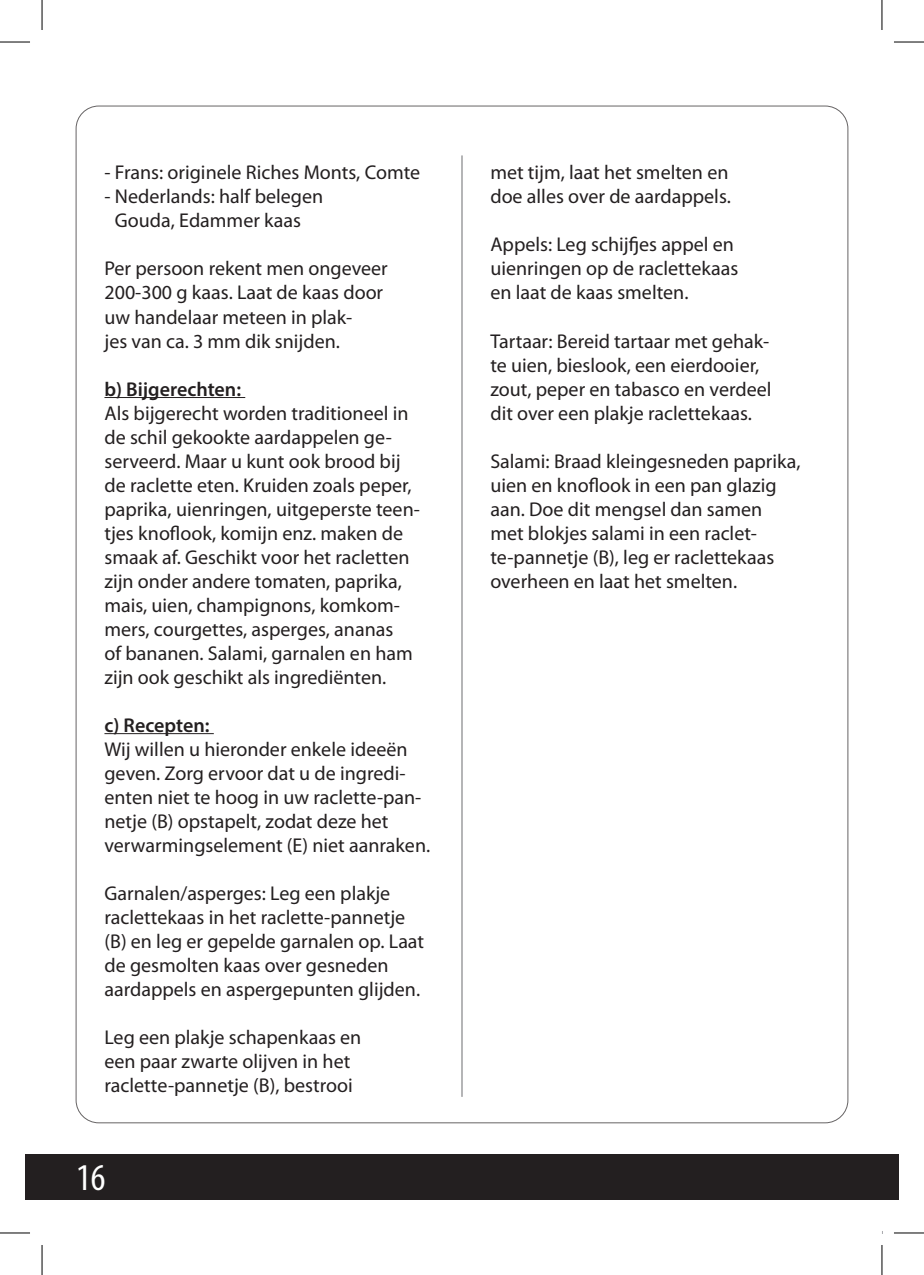
<style>
.page{position:relative;width:924px;height:1275px;background:#fff}
.page>*{position:absolute;margin:0;border:0;box-sizing:border-box;transform-origin:0 0}
.t1{font:condensed 38px "Myriad Pro";color:#fff}
.t2{font:20px/24px "Myriad Pro";color:#231f20}
.t3{font:600 20px "Myriad Pro";color:#231f20}
</style>
<div class="page">
<div style="left:25px;top:1154px;width:873px;height:45px;background:#231f20"></div>
<hr style="left:461px;top:155px;width:1px;height:941px;background:#6c6d70">
<hr style="left:104px;top:397px;width:141px;height:1px;background:#231f20">
<hr style="left:104px;top:733px;width:110px;height:1px;background:#231f20">
<hr style="left:0;top:42px;width:30px;height:1px;background:#000">
<hr style="left:893px;top:42px;width:30px;height:1px;background:#000">
<hr style="left:0;top:1232px;width:30px;height:1px;background:#000">
<hr style="left:893px;top:1232px;width:30px;height:1px;background:#000">
<hr style="left:42px;top:0;width:1px;height:30px;background:#000">
<hr style="left:42px;top:1245px;width:1px;height:30px;background:#000">
<hr style="left:881px;top:0;width:1px;height:30px;background:#000">
<hr style="left:881px;top:1245px;width:1px;height:30px;background:#000">
<p class="t2" style="left:104px;top:161px;width:317px">- Frans: originele Riches Monts, Comte</p>
<p class="t2" style="left:104px;top:185px;width:220px;text-align:center">- Nederlands: half belegen<br>Gouda, Edammer kaas</p>
<p class="t2" style="left:104px;top:257px;width:285px">Per persoon rekent men ongeveer<br>200-300 g kaas. Laat de kaas door uw handelaar meteen in plak-<br>jes van ca. 3 mm dik snijden.</p>
<p class="t3" style="left:104px;top:376px;width:138px">b) Bijgerechten:</p>
<p class="t2" style="left:104px;top:401px;width:317px">Als bijgerecht worden traditioneel in de schil gekookte aardappelen ge&shy;serveerd. Maar u kunt ook brood bij de raclette eten. Kruiden zoals peper, paprika, uienringen, uitgeperste teen&shy;tjes knoflook, komijn enz. maken de smaak af. Geschikt voor het racletten zijn onder andere tomaten, paprika, mais, uien, champignons, komkom&shy;mers, courgettes, asperges, ananas<br>of bananen. Salami, garnalen en ham zijn ook geschikt als ingrediënten.</p>
<p class="t3" style="left:104px;top:712px;width:107px">c) Recepten:</p>
<p class="t2" style="left:104px;top:737px;width:327px">Wij willen u hieronder enkele ideeën geven. Zorg ervoor dat u de ingredi&shy;ënten niet te hoog in uw raclette-pan&shy;netje (B) opstapelt, zodat deze het verwarmingselement (E) niet aanraken.</p>
<p class="t2" style="left:104px;top:881px;width:321px">Garnalen/asperges: Leg een plakje raclettekaas in het raclette-pannetje (B) en leg er gepelde garnalen op. Laat de gesmolten kaas over gesneden aardappels en aspergepunten glijden.</p>
<p class="t2" style="left:104px;top:1025px;width:258px">Leg een plakje schapenkaas en een paar zwarte olijven in het raclette-pannetje (B), bestrooi</p>
<h1 class="t1" style="left:76px;top:1154px;width:31px">16</h1>
<p class="t2" style="left:490px;top:161px;width:242px">met tijm, laat het smelten en doe alles over de aardappels.</p>
<p class="t2" style="left:490px;top:233px;width:249px">Appels: Leg schijfjes appel en uienringen op de raclettekaas en laat de kaas smelten.</p>
<p class="t2" style="left:490px;top:329px;width:282px">Tartaar: Bereid tartaar met gehak&shy;te uien, bieslook, een eierdooier, zout, peper en tabasco en verdeel dit over een plakje raclettekaas.</p>
<p class="t2" style="left:490px;top:449px;width:312px">Salami: Braad kleingesneden paprika, uien en knoflook in een pan glazig aan. Doe dit mengsel dan samen met blokjes salami in een raclet&shy;te-pannetje (B), leg er raclettekaas overheen en laat het smelten.</p>
</div>
